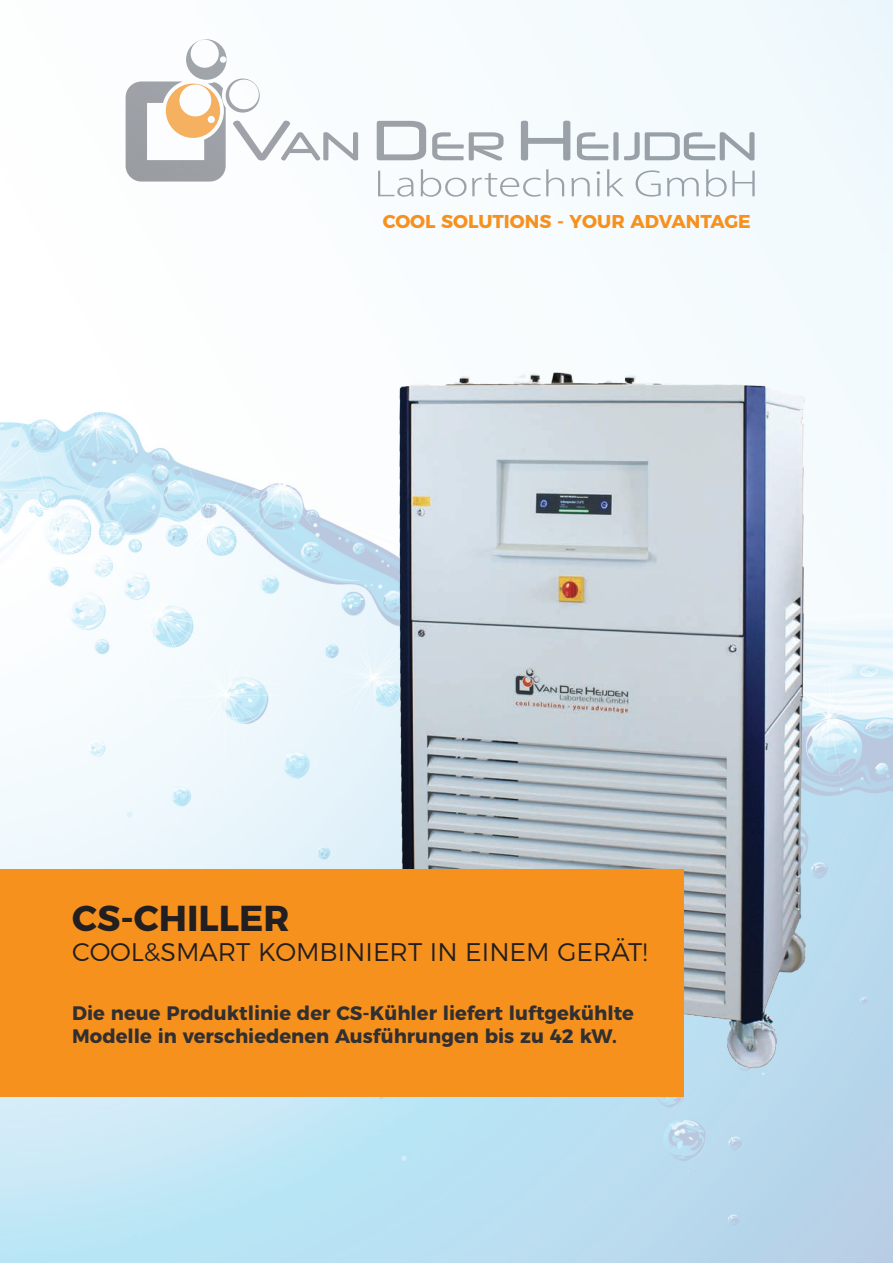
<style>
.page{position:relative;width:893px;height:1263px;background:#fff}
.page>*{position:absolute;margin:0;border:0;box-sizing:border-box;transform-origin:0 0}
.t1{font:700 36px "Montserrat";color:#231f20}
.t2{font:300 25.5px "Montserrat";color:#231f20}
.t3{font:700 19.5px/23.4px "Montserrat";color:#312f30}
.t4{font:700 18.6px "Montserrat";color:#f6911e}
</style>
<div class="page">
<img style="left:0;top:0;width:893px;height:1263px">
<img style="left:349px;top:327px;width:508px;height:778px">
<div style="left:0;top:870px;width:683px;height:227px;background:#f6911e"></div>
<p class="t4" style="left:383px;top:206px;width:370px">COOL SOLUTIONS - YOUR ADVANTAGE</p>
<h1 class="t1" style="left:72px;top:888px;width:219px">CS-CHILLER</h1>
<h2 class="t2" style="left:72px;top:932px;width:577px">COOL&amp;SMART KOMBINIERT IN EINEM GERÄT!</h2>
<p class="t3" style="left:72px;top:1000px;width:563px">Die neue Produktlinie der CS-Kühler liefert luftgekühlte<br>Modelle in verschiedenen Ausführungen bis zu 42 kW.</p>
</div>
